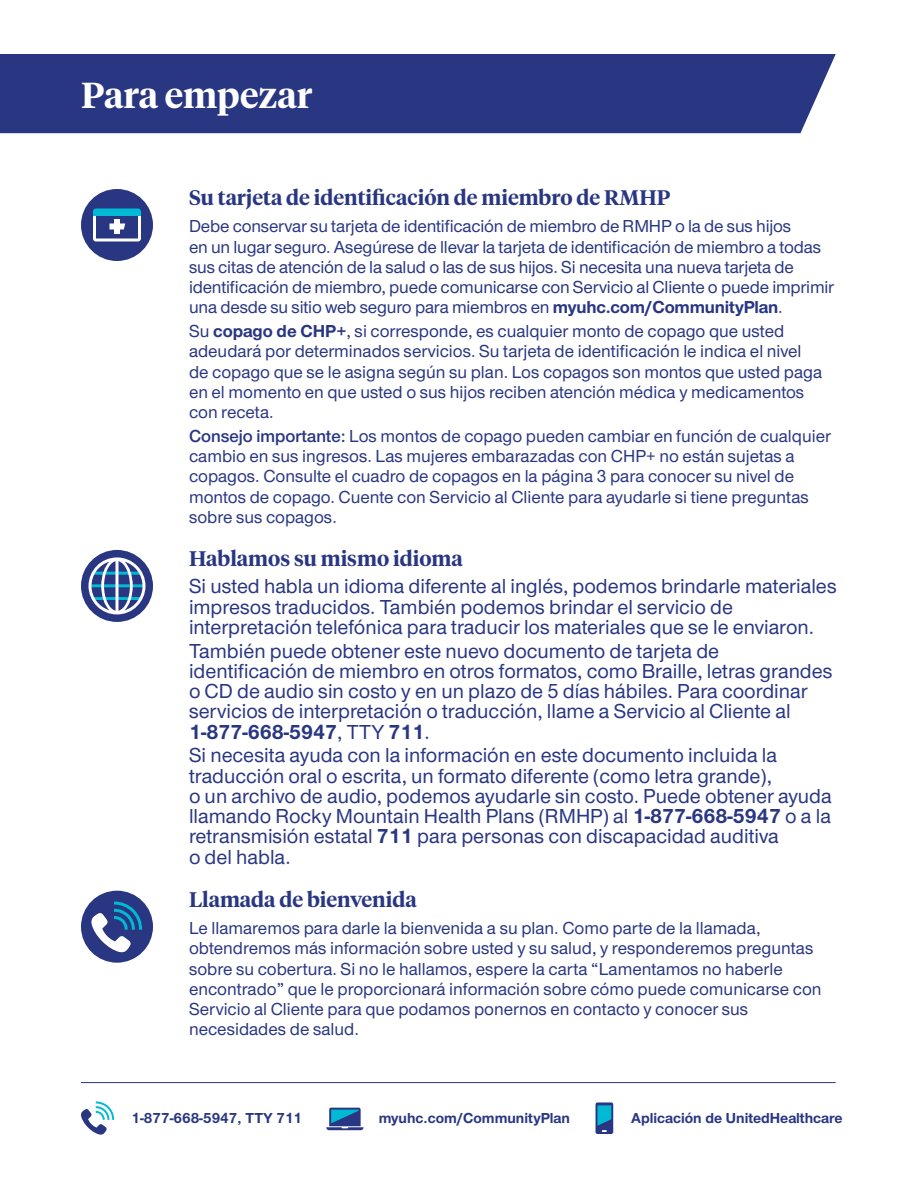
<style>
.page{position:relative;width:918px;height:1188px;background:#fff}
.page>*{position:absolute;margin:0;border:0;box-sizing:border-box;transform-origin:0 0}
.Head_3___REV{font:600 36px "UHC Serif Headline";color:#fff}
.Body{font:500 21px/20.2px "UHC Sans";color:#293682}
.Subhead___UHC_Serif{font:600 21px "UHC Serif Headline";color:#293682}
.Body-2{font:500 18px/20.2px "UHC Sans";color:#293682}
.t1{font:700 15px "UHC Sans";color:#293682}
.s1{font-weight:700}
.s2{font-weight:600}
</style>
<div class="page">
<hr style="left:81px;top:1082px;width:755px;height:1px;background:#293682">
<svg style="left:596px;top:1102px;width:17px;height:32px"></svg>
<svg style="left:326px;top:1108px;width:38px;height:22px"></svg>
<svg style="left:81px;top:1101px;width:33px;height:34px"></svg>
<div style="left:81px;top:189px;width:72px;height:72px;background:#293682;border-radius:50%"></div>
<svg style="left:93px;top:208px;width:48px;height:34px"></svg>
<div style="left:81px;top:550px;width:72px;height:72px;background:#293682;border-radius:50%"></div>
<svg style="left:88px;top:557px;width:58px;height:57px"></svg>
<div style="left:81px;top:891px;width:72px;height:72px;background:#293682;border-radius:50%"></div>
<svg style="left:91px;top:902px;width:51px;height:51px"></svg>
<div style="left:0;top:54px;width:836px;height:79px;background:#293682"></div>
<p class="Head_3___REV" style="left:81px;top:70px;width:233px">Para empezar</p>
<p class="Subhead___UHC_Serif" style="left:189px;top:184px;width:483px">Su tarjeta de identificación de miembro de RMHP</p>
<p class="Body-2" style="left:189px;top:216px;width:647px">Debe conservar su tarjeta de identificación de miembro de RMHP o la de sus hijos<br>en un lugar seguro. Asegúrese de llevar la tarjeta de identificación de miembro a todas sus citas de atención de la salud o las de sus hijos. Si necesita una nueva tarjeta de identificación de miembro, puede comunicarse con Servicio al Cliente o puede imprimir una desde su sitio web seguro para miembros en <span class="s1">myuhc.com/CommunityPlan</span>.</p>
<p class="Body-2" style="left:189px;top:320px;width:635px">Su <span class="s1">copago de CHP+</span>, si corresponde, es cualquier monto de copago que usted adeudará por determinados servicios. Su tarjeta de identificación le indica el nivel de copago que se le asigna según su plan. Los copagos son montos que usted paga en el momento en que usted o sus hijos reciben atención médica y medicamentos con receta.</p>
<p class="Body-2" style="left:189px;top:425px;width:643px"><span class="s2">Consejo importante:</span> Los montos de copago pueden cambiar en función de cualquier cambio en sus ingresos. Las mujeres embarazadas con CHP+ no están sujetas a copagos. Consulte el cuadro de copagos en la página 3 para conocer su nivel de montos de copago. Cuente con Servicio al Cliente para ayudarle si tiene preguntas sobre sus copagos.</p>
<p class="Subhead___UHC_Serif" style="left:189px;top:545px;width:275px">Hablamos su mismo idioma</p>
<p class="Body" style="left:189px;top:575px;width:649px">Si usted habla un idioma diferente al inglés, podemos brindarle materiales impresos traducidos. También podemos brindar el servicio de interpretación telefónica para traducir los materiales que se le enviaron.</p>
<p class="Body" style="left:189px;top:640px;width:645px">También puede obtener este nuevo documento de tarjeta de identificación de miembro en otros formatos, como Braille, letras grandes o CD de audio sin costo y en un plazo de 5 días hábiles. Para coordinar servicios de interpretación o traducción, llame a Servicio al Cliente al <span class="s1">1-877-668-5947</span>, TTY <span class="s1">711</span>.</p>
<p class="Body" style="left:189px;top:744px;width:644px">Si necesita ayuda con la información en este documento incluida la traducción oral o escrita, un formato diferente (como letra grande),<br>o un archivo de audio, podemos ayudarle sin costo. Puede obtener ayuda llamando Rocky Mountain Health Plans (RMHP) al <span class="s1">1-877-668-5947</span> o a la retransmisión estatal <span class="s1">711</span> para personas con discapacidad auditiva<br>o del habla.</p>
<p class="Subhead___UHC_Serif" style="left:189px;top:885px;width:229px">Llamada de bienvenida</p>
<p class="Body-2" style="left:189px;top:917px;width:634px">Le llamaremos para darle la bienvenida a su plan. Como parte de la llamada, obtendremos más información sobre usted y su salud, y responderemos preguntas sobre su cobertura. Si no le hallamos, espere la carta “Lamentamos no haberle encontrado” que le proporcionará información sobre cómo puede comunicarse con Servicio al Cliente para que podamos ponernos en contacto y conocer sus necesidades de salud.</p>
<p class="t1" style="left:132px;top:1108px;width:172px">1-877-668-5947, TTY 711</p>
<p class="t1" style="left:379px;top:1108px;width:193px">myuhc.com/CommunityPlan</p>
<p class="t1" style="left:631px;top:1108px;width:213px">Aplicación de UnitedHealthcare</p>
</div>
